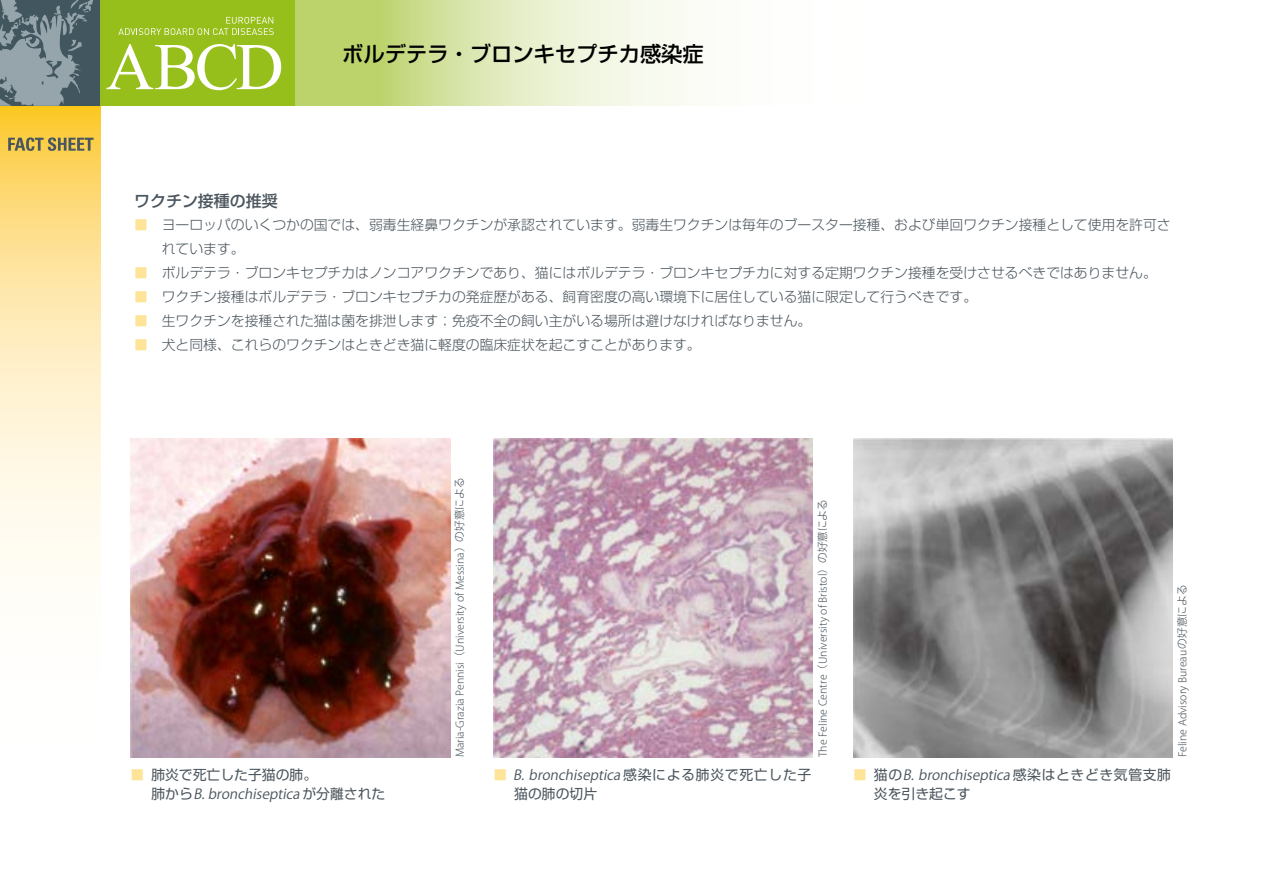
<style>
.page{position:relative;width:1263px;height:893px;background:#fff}
.page>*{position:absolute;margin:0;border:0;box-sizing:border-box;transform-origin:0 0}
.t1{font:500 21.3px "Shin Go Pr 6";color:#000}
.t2{font:500 15.9px "Shin Go Pr 6";color:#4b565e}
.t3{font:300 13.8px/23.9px "Shin Go Pr 6";color:#4b565e}
.t4{font:italic 13.8px "Koz Go Pro";color:#4b565e}
.t5{font:13.8px "Shin Go Pr 6";color:#4b565e}
.t6{font:300 10.65px "Koz Go Pro";color:#4b565e}
.s1{font-family:"Koz Go Pro";color:#fee498}
.s2{font-family:"Shin Go Pr 6";font-style:normal}
.s3{font-family:"Shin Go Pr 6"}
.s4{font-style:normal;color:#fee498}
</style>
<div class="page">
<svg style="left:0;top:106px;width:101px;height:469px;background:#fee9b1"></svg>
<svg style="left:295px;top:0;width:400px;height:106px;background:#dae7b0"></svg>
<div style="left:0;top:0;width:101px;height:106px;background:#41565e"></div>
<div style="left:101px;top:0;width:194px;height:106px;background:#97bf1c"></div>
<svg style="left:106px;top:44px;width:175px;height:46px"></svg>
<svg style="left:118px;top:17px;width:156px;height:18px"></svg>
<svg style="left:0;top:0;width:93px;height:106px"></svg>
<svg style="left:8px;top:137px;width:86px;height:14px"></svg>
<img style="left:131px;top:438px;width:319px;height:319px">
<img style="left:493px;top:438px;width:320px;height:319px">
<img style="left:853px;top:438px;width:319px;height:319px">
<h1 class="t1" style="left:342px;top:36px;width:363px">ボルデテラ・ブロンキセプチカ感染症</h1>
<p class="t2" style="left:134px;top:188px;width:145px">ワクチン接種の推奨</p>
<p class="t3" style="left:162px;top:212px;width:1010px;text-indent:-28px"><span class="s1">■</span> ヨーロッパのいくつかの国では、弱毒生経鼻ワクチンが承認されています。弱毒生ワクチンは毎年のブースター接種、および単回ワクチン接種として使用を許可されています。</p>
<p class="t3" style="left:134px;top:259px;width:1024px"><span class="s1">■</span> ボルデテラ・ブロンキセプチカはノンコアワクチンであり、猫にはボルデテラ・ブロンキセプチカに対する定期ワクチン接種を受けさせるべきではありません。</p>
<p class="t3" style="left:134px;top:283px;width:844px"><span class="s1">■</span> ワクチン接種はボルデテラ・ブロンキセプチカの発症歴がある、飼育密度の高い環境下に居住している猫に限定して行うべきです。</p>
<p class="t3" style="left:134px;top:307px;width:679px"><span class="s1">■</span> 生ワクチンを接種された猫は菌を排泄します；免疫不全の飼い主がいる場所は避けなければなりません。</p>
<p class="t3" style="left:134px;top:331px;width:568px"><span class="s1">■</span> 犬と同様、これらのワクチンはときどき猫に軽度の臨床症状を起こすことがあります。</p>
<p class="t5" style="left:131px;top:763px;width:188px"><span class="s1">■</span> 肺炎で死亡した子猫の肺。</p>
<p class="t4" style="left:151px;top:785px;width:235px"><span class="s2">肺から</span> B.bronchiseptica <span class="s2">が分離された</span></p>
<p class="t6" style="left:453px;top:757px;width:281px;rotate:-90deg">Maria-Grazia Pennisi<span class="s3">（</span>University of Messina<span class="s3">）の好意による</span></p>
<p class="t6" style="left:816px;top:757px;width:259px;rotate:-90deg">The Feline Centre<span class="s3">（</span>University of Bristol<span class="s3">）の好意による</span></p>
<p class="t4" style="left:493px;top:766px;width:319px"><span class="s4">■</span> B. bronchiseptica<span class="s2">感染による肺炎で死亡した子</span></p>
<p class="t5" style="left:514px;top:782px;width:84px">猫の肺の切片</p>
<p class="t6" style="left:1175px;top:757px;width:174px;rotate:-90deg">Feline Advisory Bureau<span class="s3">の好意による</span></p>
<p class="t4" style="left:853px;top:766px;width:319px"><span class="s4">■</span> <span class="s2">猫の</span> B. bronchiseptica<span class="s2">感染はときどき気管支肺</span></p>
<p class="t5" style="left:874px;top:782px;width:98px">炎を引き起こす</p>
</div>
